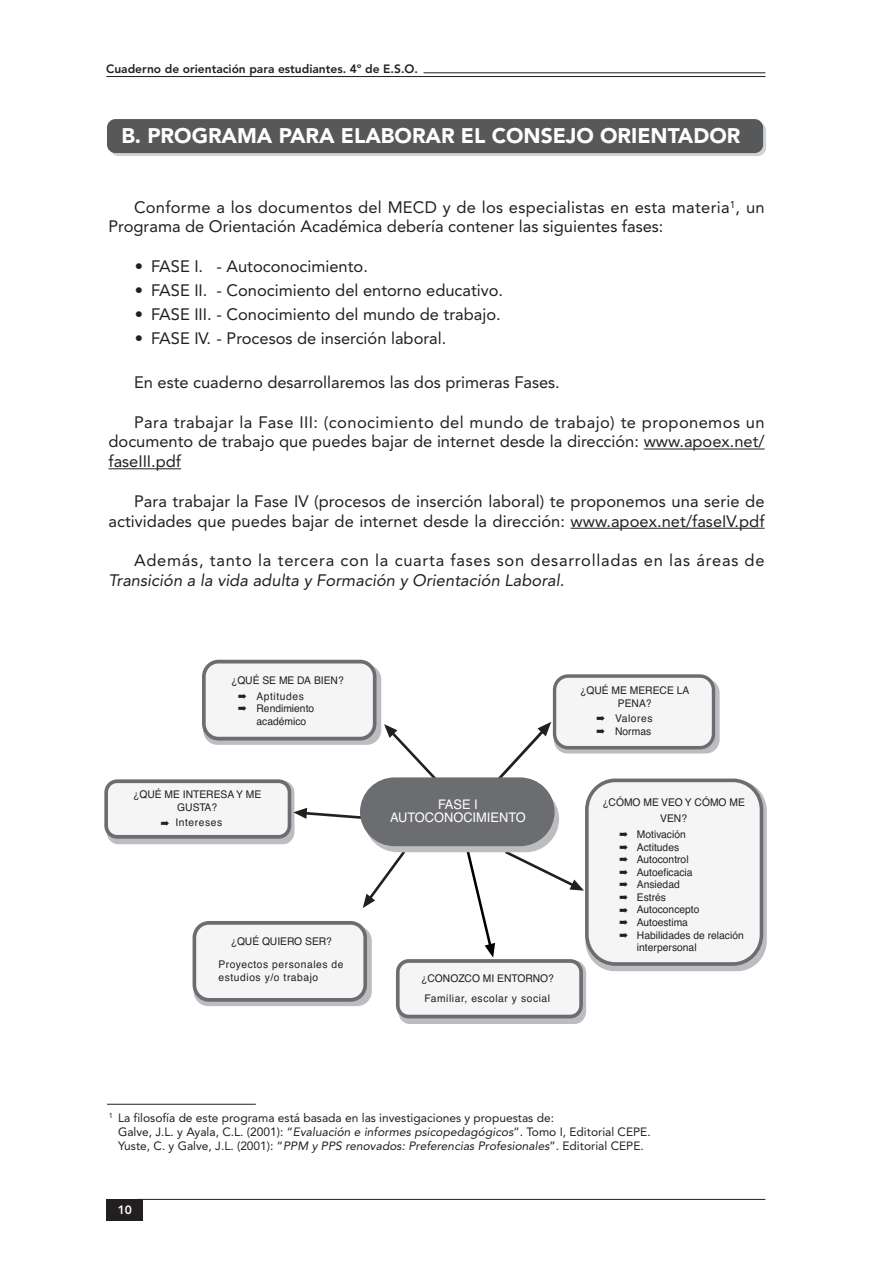
<style>
.page{position:relative;width:893px;height:1263px;background:#fff}
.page>*{position:absolute;margin:0;border:0;box-sizing:border-box;transform-origin:0 0}
.t1{font:900 21px "Avenir";color:#fff}
.t2{font:16.5px/19.8px "Avenir";color:#231f20}
.t3{font:16.5px "Avenir";letter-spacing:.045em;color:#231f20}
.t4{font:italic 16.5px "Avenir";letter-spacing:.005em;color:#231f20}
.t5{font:13.2px/13.2px "Helvetica";color:#fff;text-align:center}
.t6{font:12px/14.4px "Avenir";color:#231f20}
.t7{font:800 12px "Avenir";color:#231f20}
.t8{font:800 12px "Avenir";color:#fff}
.t9{font:10.65px/12.6px "Helvetica";color:#231f20;text-align:center}
.t10{font:10.65px/23.1px "Helvetica";letter-spacing:.055em;color:#231f20;text-align:center}
.t11{font:10.65px/15.8px "Helvetica";letter-spacing:.03em;color:#231f20}
.t12{font:10.65px/12.6px "Helvetica";letter-spacing:.025em;color:#231f20}
.t13{font:10.65px/12.6px "Zapf Dingbats ITC";color:#231f20;text-align:justify}
.s1{font-style:italic}
</style>
<div class="page">
<hr style="left:106px;top:76px;width:659px;height:1px;background:#231f20">
<hr style="left:423px;top:73px;width:342px;height:1px;background:#231f20">
<hr style="left:138px;top:1199px;width:627px;height:1px;background:#231f20">
<div style="left:106px;top:1199px;width:37px;height:21px;background:#231f20"></div>
<hr style="left:644px;top:449px;width:121px;height:1px;background:#231f20">
<hr style="left:108px;top:468px;width:73px;height:1px;background:#231f20">
<hr style="left:571px;top:528px;width:194px;height:1px;background:#231f20">
<div style="left:110px;top:122px;width:656px;height:34px;background:#d1d2d4;border-radius:9px"></div>
<div style="left:107px;top:119px;width:656px;height:34px;background:#57585a;border-radius:9px"></div>
<hr style="left:107px;top:1104px;width:149px;height:1px;background:#231f20">
<div style="left:204px;top:662px;width:171px;height:77px;background:#f5f5f6;border-radius:15px"></div>
<div style="left:202px;top:660px;width:175px;height:80px;border:4px solid #6c6d70;border-radius:15px"></div>
<svg style="left:554px;top:679px;width:166px;height:74px"></svg>
<div style="left:555px;top:676px;width:158px;height:72px;background:#f5f5f6;border-radius:14px"></div>
<div style="left:553px;top:674px;width:162px;height:75px;border:3px solid #6c6d70;border-radius:14px"></div>
<svg style="left:585px;top:780px;width:182px;height:191px;background:#b7b8bb"></svg>
<div style="left:587px;top:780px;width:174px;height:184px;background:#f5f5f6;border-radius:29px"></div>
<div style="left:585px;top:778px;width:178px;height:188px;border:4px solid #6c6d70;border-radius:29px"></div>
<svg style="left:107px;top:722px;width:479px;height:302px"></svg>
<div style="left:398px;top:961px;width:183px;height:55px;background:#f5f5f6;border-radius:11px"></div>
<div style="left:396px;top:959px;width:187px;height:59px;border:4px solid #6c6d70;border-radius:11px"></div>
<svg style="left:364px;top:786px;width:195px;height:66px"></svg>
<div style="left:362px;top:779px;width:191px;height:65px;background:#6c6d70;border-radius:33px"></div>
<div style="left:360px;top:777px;width:195px;height:69px;border:4px solid #6c6d70;border-radius:33px"></div>
<p class="t7" style="left:106px;top:64px;width:313px">Cuaderno de orientación para estudiantes. 4º de E.S.O.</p>
<p class="t1" style="left:121px;top:127px;width:621px">B. PROGRAMA PARA ELABORAR EL CONSEJO ORIENTADOR</p>
<p class="t2" style="left:108px;top:198px;width:658px;text-indent:26px">Conforme a los documentos del MECD y de los especialistas en esta materia<sup>1</sup>, un<br>Programa de Orientación Académica debería contener las siguientes fases:</p>
<p class="t2" style="left:135px;top:258px;width:235px">• FASE I. - Autoconocimiento.</p>
<p class="t2" style="left:135px;top:282px;width:370px">• FASE II. - Conocimiento del entorno educativo.</p>
<p class="t2" style="left:135px;top:306px;width:367px">• FASE III. - Conocimiento del mundo de trabajo.</p>
<p class="t2" style="left:135px;top:330px;width:313px">• FASE IV. - Procesos de inserción laboral.</p>
<p class="t2" style="left:134px;top:374px;width:427px">En este cuaderno desarrollaremos las dos primeras Fases.</p>
<p class="t2" style="left:108px;top:413px;width:658px;text-align:justify;text-indent:26px">Para trabajar la Fase III: (conocimiento del mundo de trabajo) te proponemos un documento de trabajo que puedes bajar de internet desde la dirección: www.apoex.net/ faseIII.pdf</p>
<p class="t2" style="left:108px;top:492px;width:658px;text-align:right">Para trabajar la Fase IV (procesos de inserción laboral) te proponemos una serie de actividades que puedes bajar de internet desde la dirección: www.apoex.net/faseIV.pdf</p>
<p class="t3" style="left:134px;top:554px;width:632px">Además, tanto la tercera con la cuarta fases son desarrolladas en las áreas de</p>
<p class="t4" style="left:108px;top:573px;width:457px">Transición a la vida adulta y Formación y Orientación Laboral.</p>
<p class="t11" style="left:257px;top:672px;width:89px;text-indent:-25px">¿QUÉ SE ME DA BIEN?<br>Aptitudes</p>
<p class="t9" style="left:257px;top:702px;width:59px;text-align:left">Rendimiento académico</p>
<p class="t9" style="left:133px;top:788px;width:130px">¿QUÉ ME INTERESA Y ME<br>GUSTA?</p>
<p class="t10" style="left:161px;top:810px;width:63px">➡ Intereses</p>
<p class="t10" style="left:218px;top:930px;width:127px">¿QUÉ QUIERO SER?<br>Proyectos personales de</p>
<p class="t10" style="left:218px;top:966px;width:101px">estudios y/o trabajo</p>
<p class="t5" style="left:390px;top:797px;width:137px">FASE I<br>AUTOCONOCIMIENTO</p>
<p class="t10" style="left:421px;top:968px;width:134px;line-height:20.4px">¿CONOZCO MI ENTORNO?<br>Familiar, escolar y social</p>
<p class="t9" style="left:580px;top:684px;width:111px">¿QUÉ ME MERECE LA<br>PENA?</p>
<p class="t12" style="left:615px;top:712px;width:39px">Valores<br>Normas</p>
<p class="t9" style="left:602px;top:796px;width:144px">¿CÓMO ME VEO Y CÓMO ME</p>
<p class="t9" style="left:660px;top:812px;width:28px">VEN?</p>
<p class="t9" style="left:637px;top:828px;width:50px">Motivación</p>
<p class="t9" style="left:637px;top:840px;width:108px;text-align:left">Actitudes<br>Autocontrol<br>Autoeficacia<br>Ansiedad<br>Estrés<br>Autoconcepto<br>Autoestima<br>Habilidades de relación interpersonal</p>
<p class="t13" style="left:619px;top:828px;width:10px">➡ ➡ ➡ ➡ ➡ ➡ ➡ ➡ ➡</p>
<p class="t6" style="left:118px;top:1111px;width:534px;text-indent:-9px"><sup>1</sup> La filosofía de este programa está basada en las investigaciones y propuestas de:<br>Galve, J.L. y Ayala, C.L. (2001): “<span class="s1">Evaluación e informes psicopedagógicos</span>”. Tomo I, Editorial CEPE.<br>Yuste, C. y Galve, J.L. (2001): “<span class="s1">PPM y PPS renovados: Preferencias Profesionales</span>”. Editorial CEPE.</p>
<p class="t8" style="left:118px;top:1205px;width:16px">10</p>
</div>
